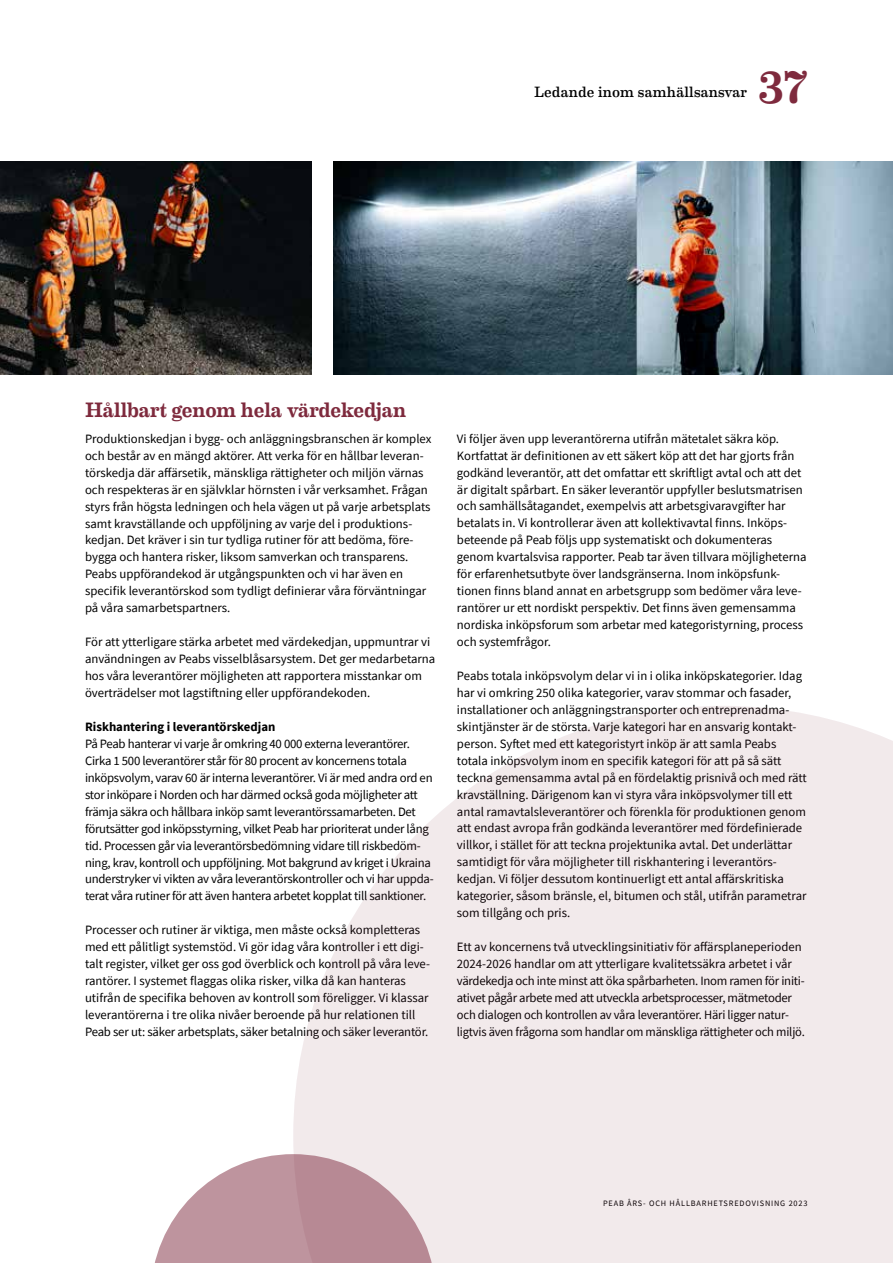
<style>
.page{position:relative;width:893px;height:1263px;background:#fff}
.page>*{position:absolute;margin:0;border:0;box-sizing:border-box;transform-origin:0 0}
.t1{font:500 45px "Eames Century Modern";color:#7e2a3d}
.t2{font:500 21px "Eames Century Modern";letter-spacing:-.01em;color:#7e2a3d}
.t3{font:15px "Eames Century Modern";letter-spacing:.01em;color:#000}
.t4{font:12.75px/17px "Source Sans Pro";color:#000}
.t5{font:12.75px/17px "Source Sans Pro";letter-spacing:-.02em;color:#000}
.t6{font:700 12.75px "Source Sans Pro";color:#000}
.t7{font:8.25px "Source Sans Pro";letter-spacing:.1em;color:#000}
</style>
<div class="page">
<img style="left:0;top:162px;width:312px;height:212px">
<img style="left:333px;top:162px;width:560px;height:212px">
<svg style="left:154px;top:1154px;width:139px;height:109px"></svg>
<svg style="left:293px;top:706px;width:600px;height:557px;background:#f1e9ea"></svg>
<p class="t3" style="left:534px;top:81px;width:214px">Ledande inom samhällsansvar</p>
<h1 class="t1" style="left:758px;top:48px;width:51px">37</h1>
<h2 class="t2" style="left:85px;top:394px;width:323px">Hållbart genom hela värdekedjan</h2>
<p class="t4" style="left:85px;top:430px;width:348px">Produktionskedjan i bygg- och anläggningsbranschen är komplex och består av en mängd aktörer. Att verka för en hållbar leveran&shy;törskedja där affärsetik, mänskliga rättigheter och miljön värnas och respekteras är en självklar hörnsten i vår verksamhet. Frågan styrs från högsta ledningen och hela vägen ut på varje arbetsplats samt kravställande och uppföljning av varje del i produktions&shy;kedjan. Det kräver i sin tur tydliga rutiner för att bedöma, före&shy;bygga och hantera risker, liksom samverkan och transparens.<br>Peabs uppförandekod är utgångspunkten och vi har även en specifik leverantörskod som tydligt definierar våra förväntningar på våra samarbetspartners.</p>
<p class="t4" style="left:85px;top:633px;width:352px">För att ytterligare stärka arbetet med värdekedjan, uppmuntrar vi användningen av Peabs visselblåsarsystem. Det ger medarbetarna hos våra leverantörer möjligheten att rapportera misstankar om överträdelser mot lagstiftning eller uppförandekoden.</p>
<p class="t6" style="left:85px;top:718px;width:192px">Riskhantering i leverantörskedjan</p>
<p class="t5" style="left:85px;top:735px;width:350px">På Peab hanterar vi varje år omkring 40 000 externa leverantörer.<br>Cirka 1 500 leverantörer står för 80 procent av koncernens totala inköpsvolym, varav 60 är interna leverantörer. Vi är med andra ord en stor inköpare i Norden och har därmed också goda möjligheter att främja säkra och hållbara inköp samt leverantörssamarbeten. Det förutsätter god inköpsstyrning, vilket Peab har prioriterat under lång tid. Processen går via leverantörsbedömning vidare till riskbedöm&shy;ning, krav, kontroll och uppföljning. Mot bakgrund av kriget i Ukraina understryker vi vikten av våra leverantörskontroller och vi har uppda&shy;terat våra rutiner för att även hantera arbetet kopplat till sanktioner.</p>
<p class="t4" style="left:85px;top:921px;width:346px">Processer och rutiner är viktiga, men måste också kompletteras med ett pålitligt systemstöd. Vi gör idag våra kontroller i ett digi&shy;talt register, vilket ger oss god överblick och kontroll på våra leve&shy;rantörer. I systemet flaggas olika risker, vilka då kan hanteras utifrån de specifika behoven av kontroll som föreligger. Vi klassar leverantörerna i tre olika nivåer beroende på hur relationen till Peab ser ut: säker arbetsplats, säker betalning och säker leverantör.</p>
<p class="t4" style="left:457px;top:430px;width:351px">Vi följer även upp leverantörerna utifrån mätetalet säkra köp.<br>Kortfattat är definitionen av ett säkert köp att det har gjorts från godkänd leverantör, att det omfattar ett skriftligt avtal och att det är digitalt spårbart. En säker leverantör uppfyller beslutsmatrisen och samhällsåtagandet, exempelvis att arbetsgivaravgifter har betalats in. Vi kontrollerar även att kollektivavtal finns. Inköps&shy;beteende på Peab följs upp systematiskt och dokumenteras genom kvartalsvisa rapporter. Peab tar även tillvara möjligheterna för erfarenhetsutbyte över landsgränserna. Inom inköpsfunk&shy;tionen finns bland annat en arbetsgrupp som bedömer våra leve&shy;rantörer ur ett nordiskt perspektiv. Det finns även gemensamma nordiska inköpsforum som arbetar med kategoristyrning, process och systemfrågor.</p>
<p class="t4" style="left:457px;top:667px;width:351px">Peabs totala inköpsvolym delar vi in i olika inköpskategorier. Idag har vi omkring 250 olika kategorier, varav stommar och fasader, installationer och anläggningstransporter och entreprenadma&shy;skintjänster är de största. Varje kategori har en ansvarig kontakt&shy;person. Syftet med ett kategoristyrt inköp är att samla Peabs totala inköpsvolym inom en specifik kategori för att på så sätt teckna gemensamma avtal på en fördelaktig prisnivå och med rätt kravställning. Därigenom kan vi styra våra inköpsvolymer till ett antal ramavtalsleverantörer och förenkla för produktionen genom att endast avropa från godkända leverantörer med fördefinierade villkor, i stället för att teckna projektunika avtal. Det underlättar samtidigt för våra möjligheter till riskhantering i leverantörs&shy;kedjan. Vi följer dessutom kontinuerligt ett antal affärskritiska kategorier, såsom bränsle, el, bitumen och stål, utifrån parametrar som tillgång och pris.</p>
<p class="t4" style="left:457px;top:938px;width:350px">Ett av koncernens två utvecklingsinitiativ för affärsplaneperioden 2024-2026 handlar om att ytterligare kvalitetssäkra arbetet i vår värdekedja och inte minst att öka spårbarheten. Inom ramen för initi&shy;ativet pågår arbete med att utveckla arbetsprocesser, mätmetoder och dialogen och kontrollen av våra leverantörer. Häri ligger natur&shy;ligtvis även frågorna som handlar om mänskliga rättigheter och miljö.</p>
<p class="t7" style="left:603px;top:1198px;width:206px">PEAB ÅRS- OCH HÅLLBARHETSREDOVISNING 2023</p>
</div>
